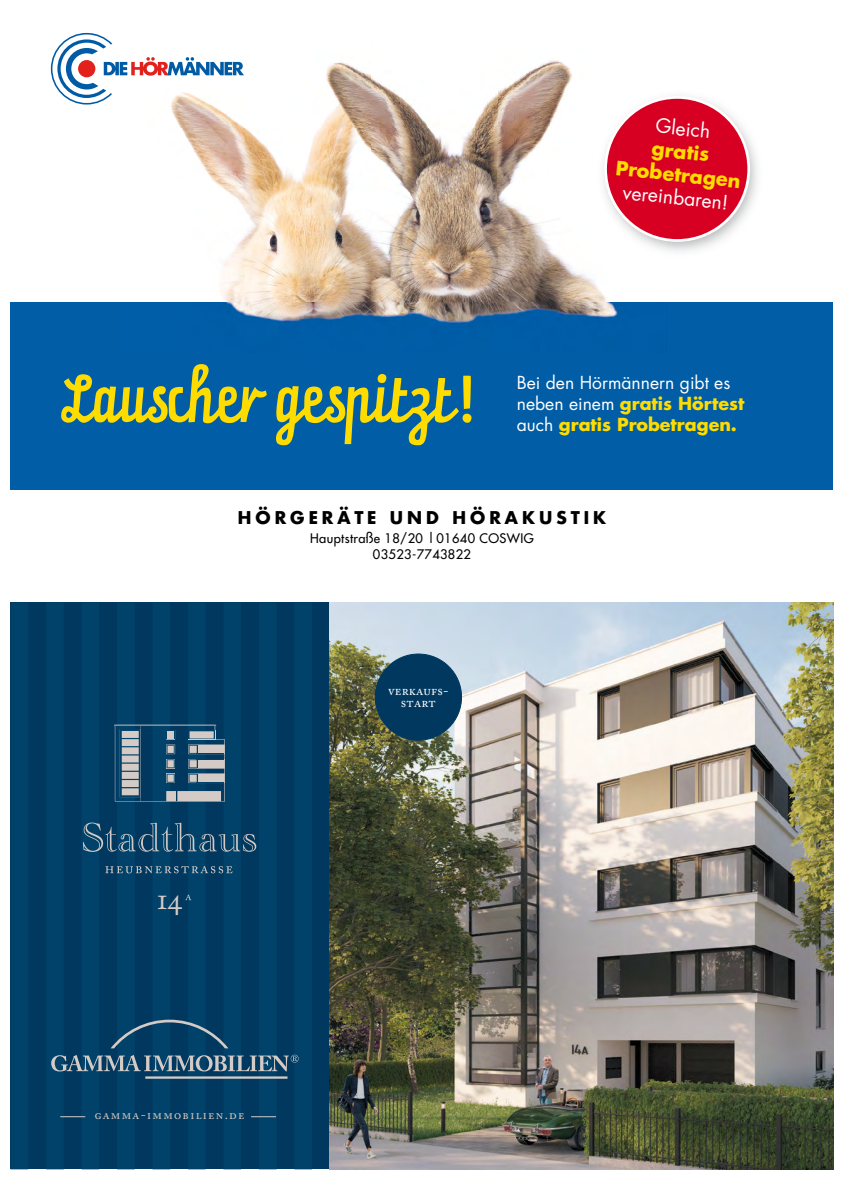
<style>
.page{position:relative;width:844px;height:1180px;background:#fff}
.page>*{position:absolute;margin:0;border:0;box-sizing:border-box;transform-origin:0 0}
.t1{font:31.75px "Adobe Caslon Regular SC";color:#d4cbc6}
.t2{font:19.25px/23.1px "Futura CE";color:#fff;text-align:center}
.t3{font:17.5px/21px "Futura CE";color:#fff}
.t4{font:700 17.12px "Futura";letter-spacing:.2em;color:#000}
.t5{font:13.5px/11.2px "Adobe Caslon Regular SC";letter-spacing:.01em;color:#fff;text-align:center}
.t6{font:500 12.88px/16.1px "Futura CE";letter-spacing:.03em;color:#000;text-align:center}
.t7{font:12.75px "Adobe Caslon Regular SC";letter-spacing:.1em;color:#d4cbc6}
.s1{font-weight:700;color:#ffdc00}
</style>
<div class="page">
<div style="left:11px;top:302px;width:822px;height:188px;background:#005da6"></div>
<svg style="left:61px;top:364px;width:410px;height:81px"></svg>
<img style="left:171px;top:60px;width:401px;height:68px">
<img style="left:181px;top:128px;width:367px;height:87px">
<img style="left:221px;top:215px;width:386px;height:87px">
<img style="left:226px;top:302px;width:392px;height:21px">
<img style="left:596px;top:97px;width:161px;height:161px">
<div style="left:605px;top:97px;width:143px;height:143px;background:#d80022;border-radius:50%"></div>
<div style="left:604px;top:96px;width:145px;height:146px;border:3px solid #fff;border-radius:50%"></div>
<svg style="left:51px;top:33px;width:193px;height:72px"></svg>
<div style="left:78px;top:60px;width:17px;height:17px;background:#e3211c;border-radius:50%"></div>
<div style="left:11px;top:602px;width:319px;height:567px;background:#003e65"></div>
<img style="left:330px;top:602px;width:503px;height:567px">
<div style="left:375px;top:654px;width:86px;height:86px;background:#00385f;border-radius:50%"></div>
<svg style="left:110px;top:1020px;width:118px;height:28px;background:#164b6e"></svg>
<svg style="left:51px;top:1055px;width:247px;height:24px;background:#406781"></svg>
<svg style="left:251px;top:1116px;width:25px;height:1px"></svg>
<svg style="left:60px;top:1116px;width:25px;height:1px"></svg>
<svg style="left:105px;top:866px;width:127px;height:7px"></svg>
<svg style="left:185px;top:894px;width:6px;height:6px"></svg>
<svg style="left:83px;top:822px;width:173px;height:30px;background:#235474"></svg>
<svg style="left:114px;top:725px;width:111px;height:77px;background:#4b6f87"></svg>
<p class="t2" style="left:622px;top:110px;width:127px;rotate:6deg">Gleich<br><span class="s1">gratis<br>Probetragen </span>vereinbaren!</p>
<p class="t3" style="left:516px;top:372px;width:229px">Bei den Hörmännern gibt es neben einem <span class="s1">gratis Hörtest </span>auch <span class="s1">gratis Probetragen.</span></p>
<p class="t4" style="left:237px;top:505px;width:370px">HÖRGERÄTE UND HÖRAKUSTIK</p>
<p class="t6" style="left:310px;top:529px;width:225px">Hauptstraße 18/20 |01640 COSWIG<br>03523-7743822</p>
<p class="t1" style="left:157px;top:879px;width:27px">14</p>
<p class="t7" style="left:95px;top:1107px;width:151px">gamma-immobilien.de</p>
<p class="t5" style="left:388px;top:685px;width:62px">verkaufs&shy;start</p>
</div>
